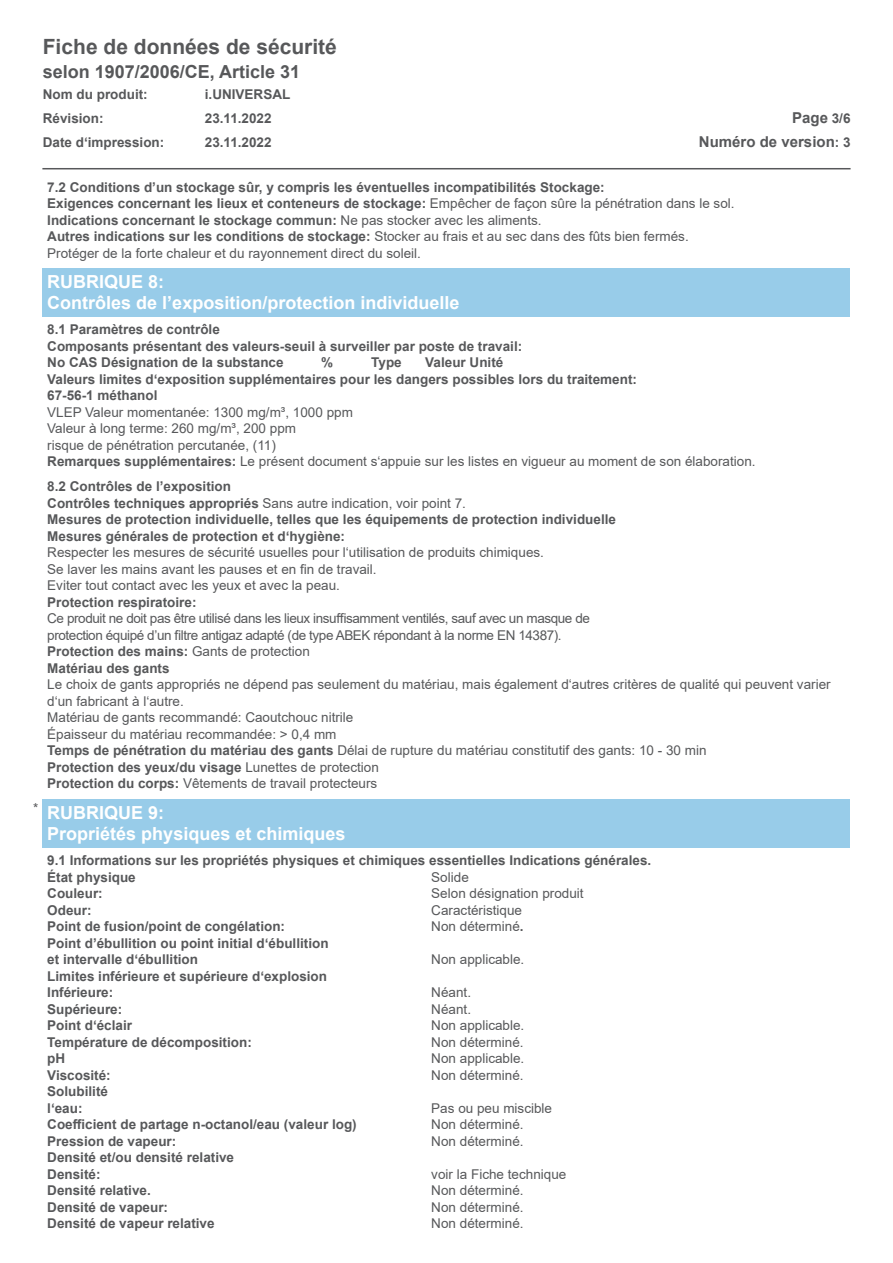
<style>
.page{position:relative;width:893px;height:1263px;background:#fff}
.page>*{position:absolute;margin:0;border:0;box-sizing:border-box;transform-origin:0 0}
.t1{font:700 21px "Arial";color:#57585a}
.t2{font:700 18px/21.6px "Arial";color:#fff}
.t3{font:700 18px "Arial";color:#57585a}
.t4{font:700 15px "Arial";color:#57585a}
.t5{font:13.5px/16.5px "Arial";color:#57585a}
.t6{font:700 13.5px/16.5px "Arial";color:#57585a}
.s1{font-size:13.5px}
.s2{font-weight:400}
.s3{font-weight:700}
</style>
<div class="page">
<hr style="left:42px;top:168px;width:809px;height:1px;background:#57585a">
<div style="left:43px;top:268px;width:807px;height:49px;background:#98cce9"></div>
<div style="left:43px;top:799px;width:807px;height:48px;background:#98cce9"></div>
<h1 class="t1" style="left:43px;top:31px;width:296px">Fiche de données de sécurité</h1>
<h2 class="t3" style="left:43px;top:59px;width:259px">selon 1907/2006/CE, Article 31</h2>
<p class="t6" style="left:43px;top:86px;width:106px">Nom du produit:</p>
<p class="t6" style="left:205px;top:86px;width:87px">i.UNIVERSAL</p>
<p class="t6" style="left:43px;top:110px;width:62px">Révision:</p>
<p class="t6" style="left:205px;top:110px;width:68px">23.11.2022</p>
<p class="t4" style="left:792px;top:107px;width:60px">Page <span class="s1">3/6</span></p>
<p class="t6" style="left:43px;top:134px;width:123px">Date d‘impression:</p>
<p class="t6" style="left:205px;top:134px;width:68px">23.11.2022</p>
<p class="t4" style="left:699px;top:131px;width:153px">Numéro de version<span class="s1">: 3</span></p>
<p class="t6" style="left:47px;top:179px;width:689px">7.2 Conditions d’un stockage sûr, y compris les éventuelles incompatibilités Stockage:<br>Exigences concernant les lieux et conteneurs de stockage: <span class="s2">Empêcher de façon sûre la pénétration dans le sol.<br></span>Indications concernant le stockage commun: <span class="s2">Ne pas stocker avec les aliments.<br></span>Autres indications sur les conditions de stockage: <span class="s2">Stocker au frais et au sec dans des fûts bien fermés.<br>Protéger de la forte chaleur et du rayonnement direct du soleil.</span></p>
<p class="t2" style="left:47px;top:271px;width:414px">RUBRIQUE 8:<br>Contrôles de l’exposition/protection individuelle</p>
<p class="t6" style="left:47px;top:321px;width:476px">8.1 Paramètres de contrôle<br>Composants présentant des valeurs-seuil à surveiller par poste de travail:<br>No CAS Désignation de la substance</p>
<p class="t5" style="left:47px;top:354px;width:710px;text-indent:378px"><span class="s3">Valeur Unité<br>Valeurs limites d‘exposition supplémentaires pour les dangers possibles lors du traitement:<br>67-56-1 méthanol<br></span>VLEP Valeur momentanée: 1300 mg/m³, 1000 ppm<br>Valeur à long terme: 260 mg/m³, 200 ppm<br>risque de pénétration percutanée, (11)<br><span class="s3">Remarques supplémentaires:</span> Le présent document s‘appuie sur les listes en vigueur au moment de son élaboration.</p>
<p class="t5" style="left:47px;top:478px;width:785px"><span class="s3">8.2 Contrôles de l’exposition<br>Contrôles techniques appropriés</span> Sans autre indication, voir point 7.<br><span class="s3">Mesures de protection individuelle, telles que les équipements de protection individuelle<br>Mesures générales de protection et d‘hygiène:<br></span>Respecter les mesures de sécurité usuelles pour l‘utilisation de produits chimiques.<br>Se laver les mains avant les pauses et en fin de travail.<br>Eviter tout contact avec les yeux et avec la peau.<br><span class="s3">Protection respiratoire:<br></span>Ce produit ne doit pas être utilisé dans les lieux insuffisamment ventilés, sauf avec un masque de<br>protection équipé d’un filtre antigaz adapté (de type ABEK répondant à la norme EN 14387).<br><span class="s3">Protection des mains:</span> Gants de protection<br><span class="s3">Matériau des gants<br></span>Le choix de gants appropriés ne dépend pas seulement du matériau, mais également d‘autres critères de qualité qui peuvent varier d‘un fabricant à l‘autre.<br>Matériau de gants recommandé: Caoutchouc nitrile<br>Épaisseur du matériau recommandée: &gt; 0,4 mm<br><span class="s3">Temps de pénétration du matériau des gants</span> Délai de rupture du matériau constitutif des gants: 10 - 30 min<br><span class="s3">Protection des yeux/du visage</span> Lunettes de protection<br><span class="s3">Protection du corps:</span> Vêtements de travail protecteurs</p>
<p class="t2" style="left:47px;top:801px;width:300px">RUBRIQUE 9:<br>Propriétés physiques et chimiques</p>
<p class="t6" style="left:47px;top:852px;width:605px">9.1 Informations sur les propriétés physiques et chimiques essentielles Indications générales.<br>État physique</p>
<p class="t6" style="left:321px;top:354px;width:14px">%</p>
<p class="t6" style="left:371px;top:354px;width:32px">Type</p>
<p class="t5" style="left:33px;top:800px;width:7px">*</p>
<p class="t5" style="left:431px;top:868px;width:39px">Solide</p>
<p class="t6" style="left:47px;top:885px;width:57px">Couleur:</p>
<p class="t5" style="left:431px;top:885px;width:154px">Selon désignation produit</p>
<p class="t6" style="left:47px;top:902px;width:46px">Odeur:</p>
<p class="t5" style="left:431px;top:901px;width:92px">Caractéristique</p>
<p class="t6" style="left:47px;top:918px;width:239px">Point de fusion/point de congélation:</p>
<p class="t5" style="left:431px;top:918px;width:94px">Non déterminé<span class="s3">.</span></p>
<p class="t6" style="left:47px;top:935px;width:283px">Point d’ébullition ou point initial d‘ébullition et intervalle d‘ébullition</p>
<p class="t5" style="left:431px;top:951px;width:95px">Non applicable.</p>
<p class="t6" style="left:47px;top:968px;width:281px">Limites inférieure et supérieure d‘explosion<br>Inférieure:</p>
<p class="t5" style="left:431px;top:984px;width:41px">Néant.</p>
<p class="t6" style="left:47px;top:1001px;width:77px">Supérieure:</p>
<p class="t5" style="left:431px;top:1000px;width:41px">Néant.</p>
<p class="t6" style="left:47px;top:1017px;width:86px">Point d‘éclair</p>
<p class="t5" style="left:431px;top:1017px;width:95px">Non applicable.</p>
<p class="t6" style="left:47px;top:1034px;width:206px">Température de décomposition:</p>
<p class="t5" style="left:431px;top:1033px;width:94px">Non déterminé.</p>
<p class="t6" style="left:47px;top:1050px;width:19px">pH</p>
<p class="t5" style="left:431px;top:1050px;width:95px">Non applicable.</p>
<p class="t6" style="left:47px;top:1067px;width:65px">Viscosité:</p>
<p class="t5" style="left:431px;top:1066px;width:94px">Non déterminé.</p>
<p class="t6" style="left:47px;top:1083px;width:62px">Solubilité l‘eau:</p>
<p class="t5" style="left:431px;top:1099px;width:122px">Pas ou peu miscible</p>
<p class="t6" style="left:47px;top:1116px;width:311px">Coefficient de partage n-octanol/eau (valeur log)</p>
<p class="t5" style="left:431px;top:1116px;width:94px">Non déterminé.</p>
<p class="t6" style="left:47px;top:1133px;width:131px">Pression de vapeur:</p>
<p class="t5" style="left:431px;top:1132px;width:94px">Non déterminé.</p>
<p class="t6" style="left:47px;top:1149px;width:188px">Densité et/ou densité relative<br>Densité:</p>
<p class="t5" style="left:431px;top:1165px;width:137px">voir la Fiche technique</p>
<p class="t6" style="left:47px;top:1182px;width:105px">Densité relative.</p>
<p class="t5" style="left:431px;top:1182px;width:94px">Non déterminé.</p>
<p class="t6" style="left:47px;top:1199px;width:122px">Densité de vapeur:</p>
<p class="t5" style="left:431px;top:1198px;width:94px">Non déterminé.</p>
<p class="t6" style="left:47px;top:1215px;width:169px">Densité de vapeur relative</p>
<p class="t5" style="left:431px;top:1215px;width:94px">Non déterminé.</p>
</div>
